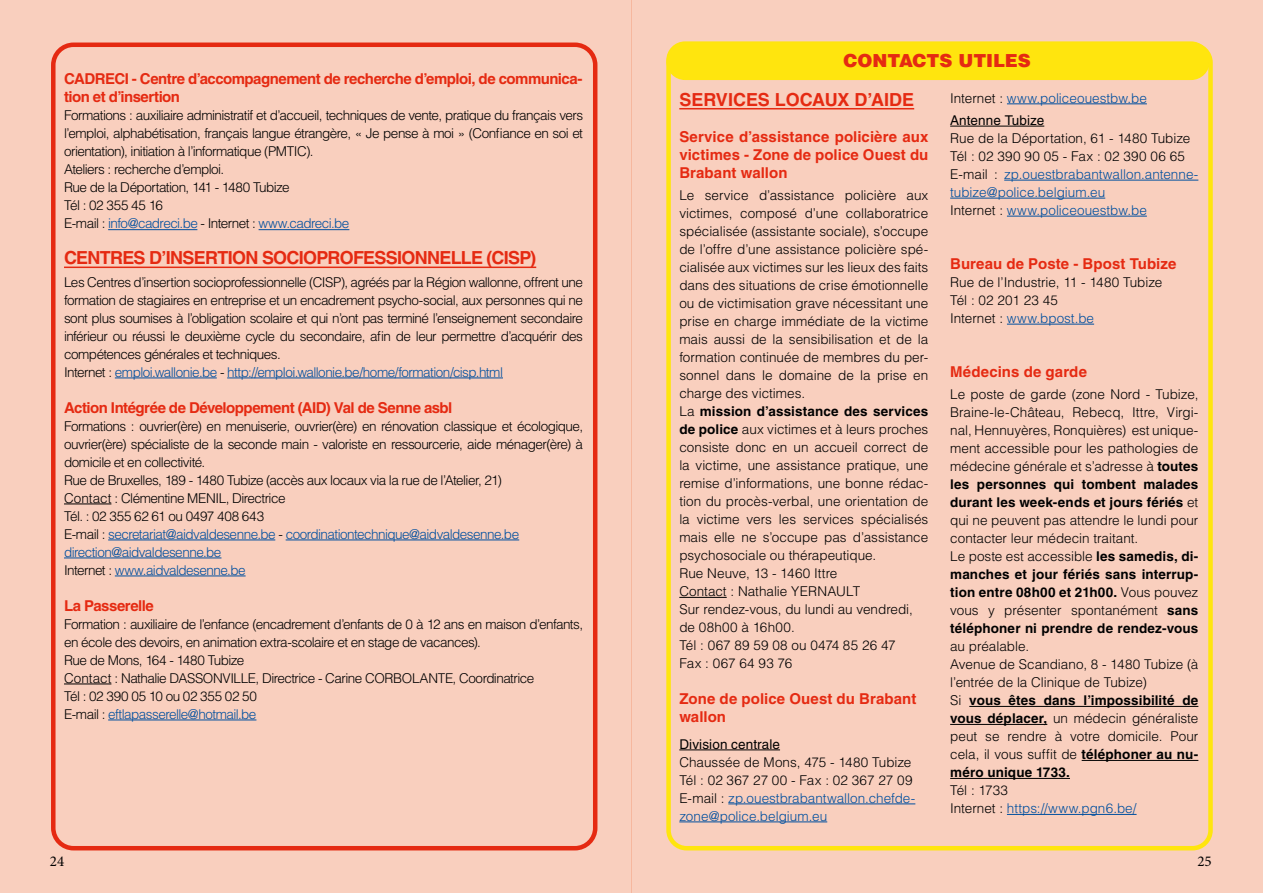
<style>
.page{position:relative;width:1263px;height:893px;background:#fff}
.page>*{position:absolute;margin:0;border:0;box-sizing:border-box;transform-origin:0 0}
.t1{font:700 18px "Helvetica LT Std";letter-spacing:-.035em;color:#e52a12}
.t2{font:700 18px "Helvetica LT Std";color:#e52a12}
.t3{font:900 18px "Helvetica LT Std";letter-spacing:-.005em;color:#e52a12}
.t4{font:700 15px/18px "Helvetica LT Std";letter-spacing:-.025em;color:#e52a12}
.t5{font:700 15px/18px "Helvetica LT Std";letter-spacing:.005em;color:#e52a12}
.t6{font:700 15px "Helvetica LT Std";letter-spacing:.01em;color:#e52a12}
.t7{font:15px "Minion Pro";color:#000}
.t8{font:300 13.5px/18px "Helvetica LT Std";color:#000}
.t9{font:300 13.5px/18px "Helvetica LT Std";letter-spacing:-.04em;color:#000}
.t10{font:300 13.5px/22.2px "Helvetica LT Std";color:#004f9f}
.t11{font:13.5px "Helvetica LT Std";letter-spacing:.01em;color:#000}
.s1{color:#004f9f}
.s2{font-weight:700}
.s3{color:#000}
.s4{font-weight:400;color:#000}
</style>
<div class="page">
<div style="left:631px;top:0;width:632px;height:893px;background:#f9cfbe"></div>
<div style="left:0;top:0;width:631px;height:893px;background:#f9cfbe"></div>
<hr style="left:108px;top:229px;width:89px;height:1px;background:#004f9f">
<hr style="left:259px;top:229px;width:90px;height:1px;background:#004f9f">
<hr style="left:64px;top:267px;width:472px;height:1px;background:#e52a12">
<hr style="left:115px;top:378px;width:102px;height:1px;background:#004f9f">
<hr style="left:227px;top:378px;width:276px;height:1px;background:#004f9f">
<hr style="left:64px;top:504px;width:47px;height:1px;background:#000">
<hr style="left:108px;top:540px;width:167px;height:1px;background:#004f9f">
<hr style="left:286px;top:540px;width:233px;height:1px;background:#004f9f">
<hr style="left:64px;top:558px;width:157px;height:1px;background:#004f9f">
<hr style="left:115px;top:576px;width:131px;height:1px;background:#004f9f">
<hr style="left:64px;top:684px;width:47px;height:1px;background:#000">
<hr style="left:108px;top:720px;width:148px;height:1px;background:#004f9f">
<div style="left:51px;top:43px;width:546px;height:807px;border:4px solid #e52a12;border-radius:20px"></div>
<div style="left:667px;top:42px;width:542px;height:37px;background:#ffe50e;border-radius:18px"></div>
<div style="left:666px;top:41px;width:544px;height:39px;border:2px solid #ffe50e;border-radius:18px"></div>
<hr style="left:679px;top:108px;width:235px;height:1px;background:#e52a12">
<hr style="left:679px;top:597px;width:48px;height:1px;background:#000">
<hr style="left:679px;top:749px;width:101px;height:1px;background:#000">
<hr style="left:728px;top:803px;width:187px;height:1px;background:#004f9f">
<hr style="left:679px;top:821px;width:148px;height:1px;background:#004f9f">
<hr style="left:1007px;top:104px;width:140px;height:1px;background:#004f9f">
<hr style="left:950px;top:126px;width:94px;height:1px;background:#000">
<hr style="left:1004px;top:180px;width:194px;height:1px;background:#004f9f">
<hr style="left:950px;top:198px;width:155px;height:1px;background:#004f9f">
<hr style="left:1007px;top:216px;width:140px;height:1px;background:#004f9f">
<hr style="left:1007px;top:324px;width:87px;height:1px;background:#004f9f">
<hr style="left:969px;top:706px;width:229px;height:1px;background:#000">
<hr style="left:950px;top:724px;width:97px;height:1px;background:#000">
<hr style="left:1082px;top:760px;width:116px;height:1px;background:#000">
<hr style="left:950px;top:778px;width:120px;height:1px;background:#000">
<hr style="left:1007px;top:814px;width:129px;height:1px;background:#004f9f">
<div style="left:666px;top:43px;width:547px;height:807px;border:4px solid #ffe50e;border-radius:18px"></div>
<p class="t4" style="left:64px;top:70px;width:520px">CADRECI - Centre d’accompagnement de recherche d’emploi, de communica&shy;tion et d’insertion</p>
<p class="t9" style="left:64px;top:106px;width:520px">Formations : auxiliaire administratif et d’accueil, techniques de vente, pratique du français vers l’emploi, alphabétisation, français langue étrangère, « Je pense à moi » (Confiance en soi et orientation), initiation à l’informatique (PMTIC).<br>Ateliers : recherche d’emploi.<br>Rue de la Déportation, 141 - 1480 Tubize<br>Tél : 02 355 45 16<br>E-mail : <span class="s1">info@cadreci.be</span> - Internet : <span class="s1">www.cadreci.be</span></p>
<h1 class="t1" style="left:64px;top:247px;width:474px">CENTRES D’INSERTION SOCIOPROFESSIONNELLE (CISP)</h1>
<p class="t9" style="left:64px;top:273px;width:521px">Les Centres d’insertion socioprofessionnelle (CISP), agréés par la Région wallonne, offrent une formation de stagiaires en entreprise et un encadrement psycho-social, aux personnes qui ne sont plus soumises à l’obligation scolaire et qui n’ont pas terminé l’enseignement secondaire inférieur ou réussi le deuxième cycle du secondaire, afin de leur permettre d’acquérir des compétences générales et techniques.<br>Internet : <span class="s1">emploi.wallonie.be</span> - <span class="s1">http://emploi.wallonie.be/home/formation/cisp.html</span></p>
<p class="t4" style="left:64px;top:398px;width:390px">Action Intégrée de Développement (AID) Val de Senne asbl</p>
<p class="t9" style="left:64px;top:417px;width:521px">Formations : ouvrier(ère) en menuiserie, ouvrier(ère) en rénovation classique et écologique, ouvrier(ère) spécialiste de la seconde main - valoriste en ressourcerie, aide ménager(ère) à domicile et en collectivité.<br>Rue de Bruxelles, 189 - 1480 Tubize (accès aux locaux via la rue de l’Atelier, 21)<br>Contact : Clémentine MENIL, Directrice<br>Tél. : 02 355 62 61 ou 0497 408 643<br>E-mail : <span class="s1">secretariat@aidvaldesenne.be</span> - <span class="s1">coordinationtechnique@aidvaldesenne.be direction@aidvaldesenne.be<br></span>Internet : <span class="s1">www.aidvaldesenne.be</span></p>
<p class="t4" style="left:64px;top:596px;width:91px">La Passerelle</p>
<p class="t9" style="left:64px;top:615px;width:521px">Formation : auxiliaire de l’enfance (encadrement d’enfants de 0 à 12 ans en maison d’enfants, en école des devoirs, en animation extra-scolaire et en stage de vacances).<br>Rue de Mons, 164 - 1480 Tubize<br>Contact : Nathalie DASSONVILLE, Directrice - Carine CORBOLANTE, Coordinatrice<br>Tél : 02 390 05 10 ou 02 355 02 50<br>E-mail : <span class="s1">eftlapasserelle@hotmail.be</span></p>
<h1 class="t3" style="left:843px;top:49px;width:189px">CONTACTS UTILES</h1>
<h1 class="t2" style="left:679px;top:88px;width:236px">SERVICES LOCAUX D’AIDE</h1>
<p class="t4" style="left:679px;top:127px;width:251px;text-align:justify">Service d’assistance policière aux victimes - Zone de police Ouest du Brabant wallon</p>
<p class="t8" style="left:679px;top:186px;width:251px">Le service d’assistance policière aux victimes, composé d’une collaboratrice spécialisée (assistante sociale), s’occupe de l’offre d’une assistance policière spé&shy;cialisée aux victimes sur les lieux des faits dans des situations de crise émotionnelle ou de victimisation grave nécessitant une prise en charge immédiate de la victime mais aussi de la sensibilisation et de la formation continuée de membres du per&shy;sonnel dans le domaine de la prise en charge des victimes.<br>La <span class="s2">mission d’assistance des services de police</span> aux victimes et à leurs proches consiste donc en un accueil correct de la victime, une assistance pratique, une remise d’informations, une bonne rédac&shy;tion du procès-verbal, une orientation de la victime vers les services spécialisés mais elle ne s’occupe pas d’assistance psychosociale ou thérapeutique.<br>Rue Neuve, 13 - 1460 Ittre<br>Contact : Nathalie YERNAULT<br>Sur rendez-vous, du lundi au vendredi, de 08h00 à 16h00.<br>Tél : 067 89 59 08 ou 0474 85 26 47<br>Fax : 067 64 93 76</p>
<p class="t5" style="left:679px;top:689px;width:239px">Zone de police Ouest du Brabant wallon</p>
<p class="t11" style="left:679px;top:736px;width:102px">Division centrale</p>
<p class="t8" style="left:679px;top:753px;width:238px">Chaussée de Mons, 475 - 1480 Tubize Tél : 02 367 27 00 - Fax : 02 367 27 09<br>E-mail : <span class="s1">zp.ouestbrabantwallon.chefde&shy;zone@police.belgium.eu</span></p>
<p class="t10" style="left:950px;top:86px;width:198px"><span class="s3">Internet :</span> www.policeouestbw.be<br><span class="s4">Antenne Tubize</span></p>
<p class="t8" style="left:950px;top:129px;width:250px">Rue de la Déportation, 61 - 1480 Tubize Tél : 02 390 90 05 - Fax : 02 390 06 65<br>E-mail : <span class="s1">zp.ouestbrabantwallon.antenne&shy;tubize@police.belgium.eu<br></span>Internet : <span class="s1">www.policeouestbw.be</span></p>
<p class="t5" style="left:950px;top:254px;width:228px">Bureau de Poste - Bpost Tubize</p>
<p class="t8" style="left:950px;top:273px;width:214px">Rue de l’Industrie, 11 - 1480 Tubize<br>Tél : 02 201 23 45<br>Internet : <span class="s1">www.bpost.be</span></p>
<p class="t6" style="left:950px;top:362px;width:138px">Médecins de garde</p>
<p class="t8" style="left:950px;top:385px;width:250px">Le poste de garde (zone Nord - Tubize, Braine-le-Château, Rebecq, Ittre, Virgi&shy;nal, Hennuyères, Ronquières) est unique&shy;ment accessible pour les pathologies de médecine générale et s’adresse à <span class="s2">toutes les personnes qui tombent malades durant les week-ends et jours fériés</span> et qui ne peuvent pas attendre le lundi pour contacter leur médecin traitant.<br>Le poste est accessible <span class="s2">les samedis, di&shy;manches et jour fériés sans interrup&shy;tion entre 08h00 et 21h00.</span> Vous pouvez vous y présenter spontanément <span class="s2">sans téléphoner ni prendre de rendez-vous</span></p>
<p class="t8" style="left:950px;top:637px;width:250px">au préalable.<br>Avenue de Scandiano, 8 - 1480 Tubize (à l’entrée de la Clinique de Tubize)<br>Si <span class="s2">vous êtes dans l’impossibilité de vous déplacer,</span> un médecin généraliste peut se rendre à votre domicile. Pour cela, il vous suffit de <span class="s2">téléphoner au nu&shy;méro unique 1733.</span></p>
<p class="t10" style="left:950px;top:781px;width:188px;line-height:18px"><span class="s3">Tél : 1733<br>Internet :</span> https://www.pgn6.be/</p>
<p class="t7" style="left:50px;top:851px;width:16px">24</p>
<p class="t7" style="left:1197px;top:851px;width:16px">25</p>
</div>
